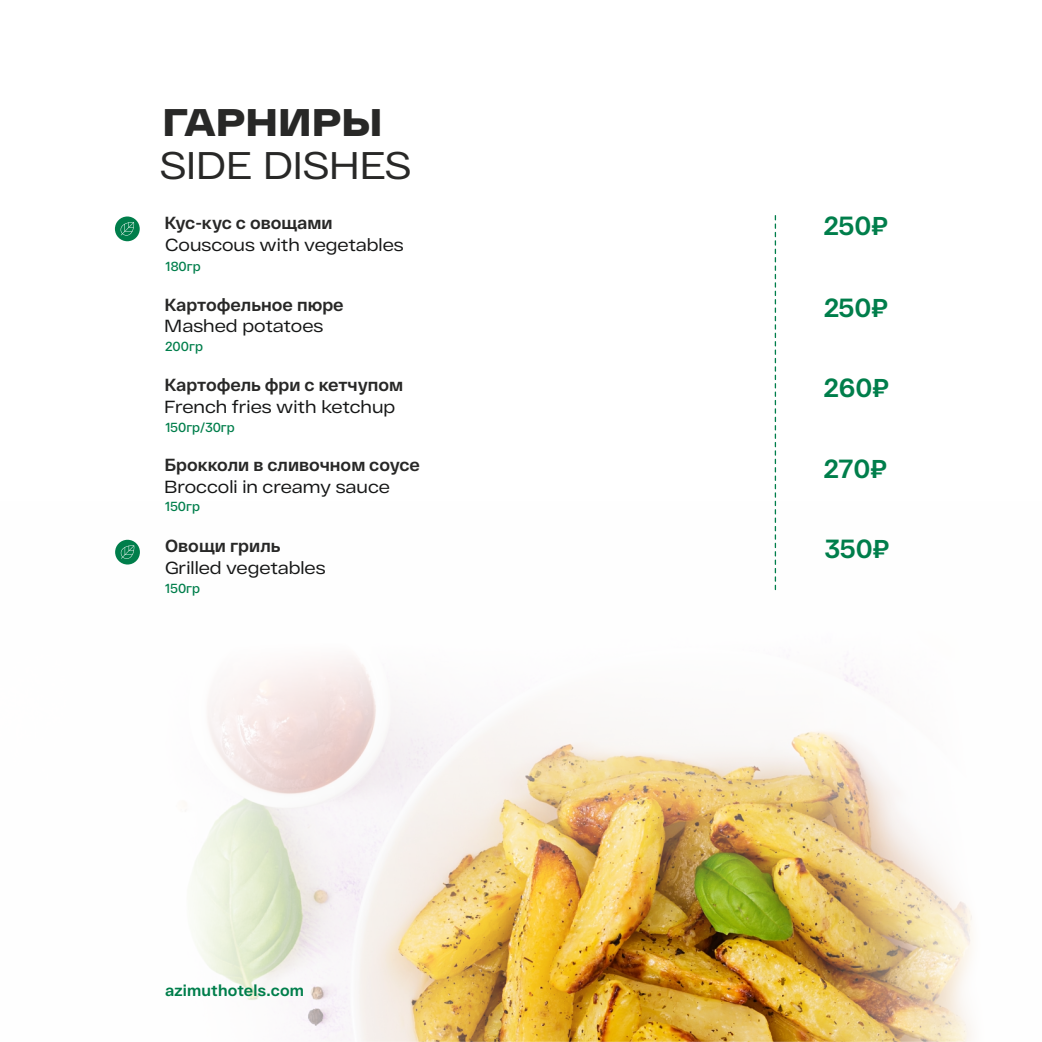
<style>
.page{position:relative;width:1042px;height:1042px;background:#fff}
.page>*{position:absolute;margin:0;border:0;box-sizing:border-box;transform-origin:0 0}
.t1{font:38.5px "RF Dewi Extended";letter-spacing:-.015em;color:#282827}
.t2{font:900 38.5px "RF Dewi Extended";letter-spacing:-.015em;color:#282827}
.t3{font:700 26.25px "RF Dewi";color:#007e4b}
.t4{font:17.5px "RF Dewi Extended";color:#151616}
.t5{font:700 17.5px "RF Dewi";color:#282827}
.t6{font:700 15.75px "RF Dewi";letter-spacing:.01em;color:#007e4b}
.t7{font:600 13.12px "RF Dewi";color:#007e4b}
</style>
<div class="page">
<img style="left:592px;top:949px;width:166px;height:91px">
<img style="left:115px;top:539px;width:643px;height:410px">
<svg style="left:115px;top:616px;width:477px;height:424px"></svg>
<img style="left:758px;top:476px;width:214px;height:564px">
<div style="left:115px;top:216px;width:25px;height:25px;background:#007e4b;border-radius:50%"></div>
<svg style="left:120px;top:222px;width:14px;height:14px"></svg>
<div style="left:115px;top:540px;width:25px;height:24px;background:#007e4b;border-radius:50%"></div>
<svg style="left:120px;top:545px;width:15px;height:14px"></svg>
<svg style="left:771px;top:216px;width:5px;height:701px"></svg>
<h1 class="t2" style="left:162px;top:108px;width:222px">ГАРНИРЫ</h1>
<h1 class="t1" style="left:160px;top:150px;width:253px">SIDE DISHES</h1>
<p class="t5" style="left:164px;top:216px;width:170px">Кус-кус с овощами</p>
<h2 class="t3" style="left:824px;top:216px;width:66px">250₽</h2>
<p class="t4" style="left:165px;top:238px;width:240px">Couscous with vegetables</p>
<p class="t7" style="left:165px;top:261px;width:37px">180гр</p>
<p class="t5" style="left:164px;top:298px;width:181px">Картофельное пюре</p>
<h2 class="t3" style="left:824px;top:298px;width:66px">250₽</h2>
<p class="t4" style="left:164px;top:319px;width:161px">Mashed potatoes</p>
<p class="t7" style="left:166px;top:342px;width:39px">200гр</p>
<p class="t5" style="left:164px;top:378px;width:240px">Картофель фри с кетчупом</p>
<h2 class="t3" style="left:824px;top:378px;width:67px">260₽</h2>
<p class="t4" style="left:164px;top:400px;width:232px">French fries with ketchup</p>
<p class="t7" style="left:165px;top:422px;width:71px">150гр/30гр</p>
<p class="t5" style="left:164px;top:458px;width:257px">Брокколи в сливочном соусе</p>
<h2 class="t3" style="left:824px;top:458px;width:65px">270₽</h2>
<p class="t4" style="left:164px;top:480px;width:227px">Broccoli in creamy sauce</p>
<p class="t7" style="left:165px;top:502px;width:36px">150гр</p>
<p class="t5" style="left:165px;top:539px;width:117px">Овощи гриль</p>
<h2 class="t3" style="left:825px;top:539px;width:66px">350₽</h2>
<p class="t4" style="left:165px;top:561px;width:162px">Grilled vegetables</p>
<p class="t7" style="left:165px;top:584px;width:36px">150гр</p>
<p class="t6" style="left:165px;top:984px;width:140px">azimuthotels.com</p>
</div>
